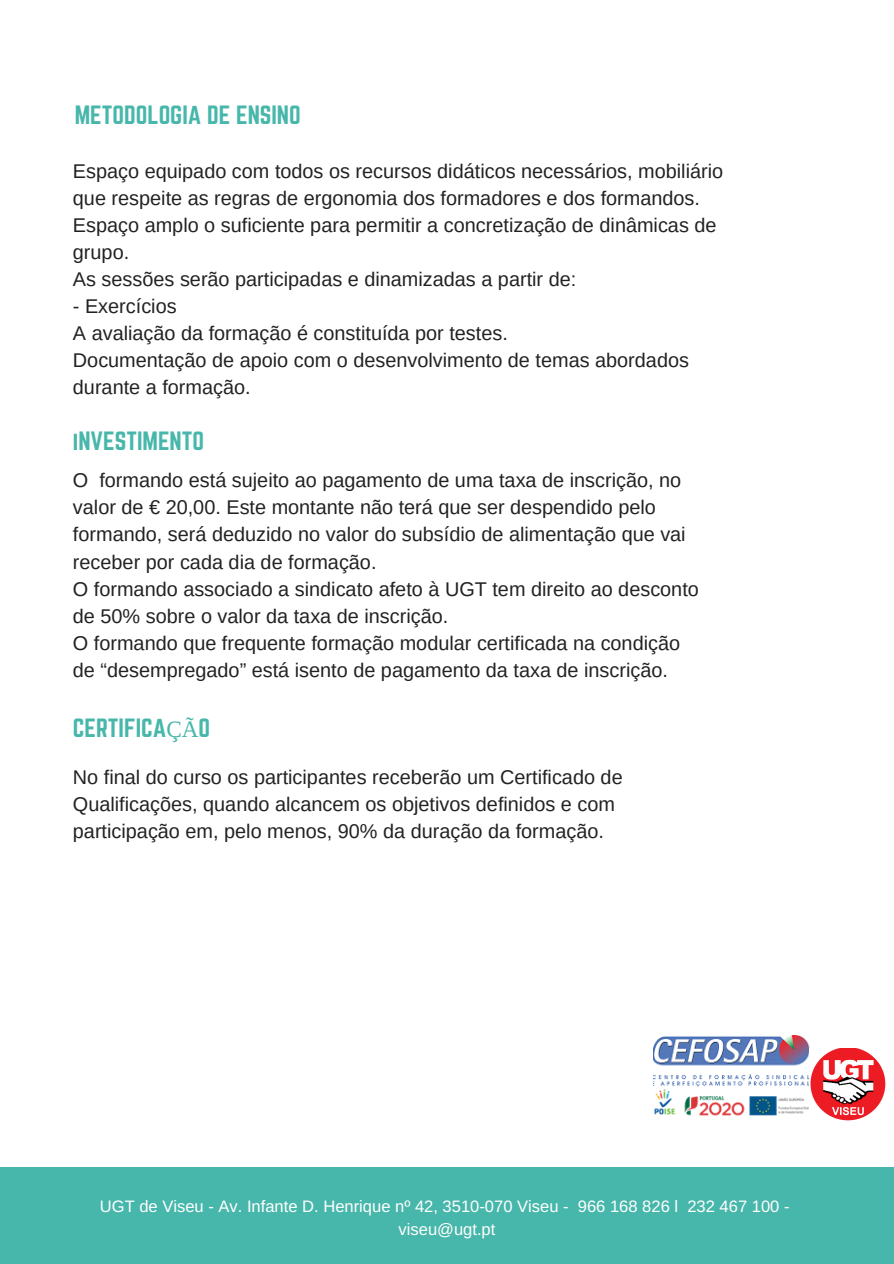
<style>
.page{position:relative;width:894px;height:1264px;background:#fff}
.page>*{position:absolute;margin:0;border:0;box-sizing:border-box;transform-origin:0 0}
.t1{font:23.25px "Norwester";color:#48b7ab}
.t2{font:19.8px/27px "Arimo";color:#222}
.t3{font:16.5px/22.5px "Arimo";color:#fff;text-align:center}
.s1{font-family:"Liberation Serif"}
</style>
<div class="page">
<div style="left:0;top:1167px;width:893px;height:96px;background:#48b7ab"></div>
<img style="left:653px;top:1035px;width:157px;height:52px">
<img style="left:654px;top:1089px;width:155px;height:27px">
<img style="left:809px;top:1048px;width:77px;height:72px">
<p class="t1" style="left:75px;top:104px;width:227px">METODOLOGIA DE ENSINO</p>
<p class="t2" style="left:73px;top:157px;width:651px">Espaço equipado com todos os recursos didáticos necessários, mobiliário que respeite as regras de ergonomia dos formadores e dos formandos.<br>Espaço amplo o suficiente para permitir a concretização de dinâmicas de grupo.<br>As sessões serão participadas e dinamizadas a partir de:</p>
<p class="t2" style="left:73px;top:292px;width:617px">- Exercícios<br>A avaliação da formação é constituída por testes.<br>Documentação de apoio com o desenvolvimento de temas abordados durante a formação.</p>
<p class="t1" style="left:73px;top:430px;width:133px">iNVESTIMENTO</p>
<p class="t2" style="left:73px;top:467px;width:627px">O formando está sujeito ao pagamento de uma taxa de inscrição, no valor de € 20,00. Este montante não terá que ser despendido pelo formando, será deduzido no valor do subsídio de alimentação que vai receber por cada dia de formação.<br>O formando associado a sindicato afeto à UGT tem direito ao desconto de 50% sobre o valor da taxa de inscrição.<br>O formando que frequente formação modular certificada na condição de “desempregado” está isento de pagamento da taxa de inscrição.</p>
<p class="t1" style="left:73px;top:716px;width:139px">CERTIFICA<span class="s1">ÇÃ</span>O</p>
<p class="t2" style="left:73px;top:764px;width:551px">No final do curso os participantes receberão um Certificado de<br>Qualificações, quando alcancem os objetivos definidos e com participação em, pelo menos, 90% da duração da formação.</p>
<p class="t3" style="left:100px;top:1195px;width:691px">UGT de Viseu - Av. Infante D. Henrique nº 42, 3510-070 Viseu - 966 168 826 l 232 467 100 - viseu@ugt.pt</p>
</div>
